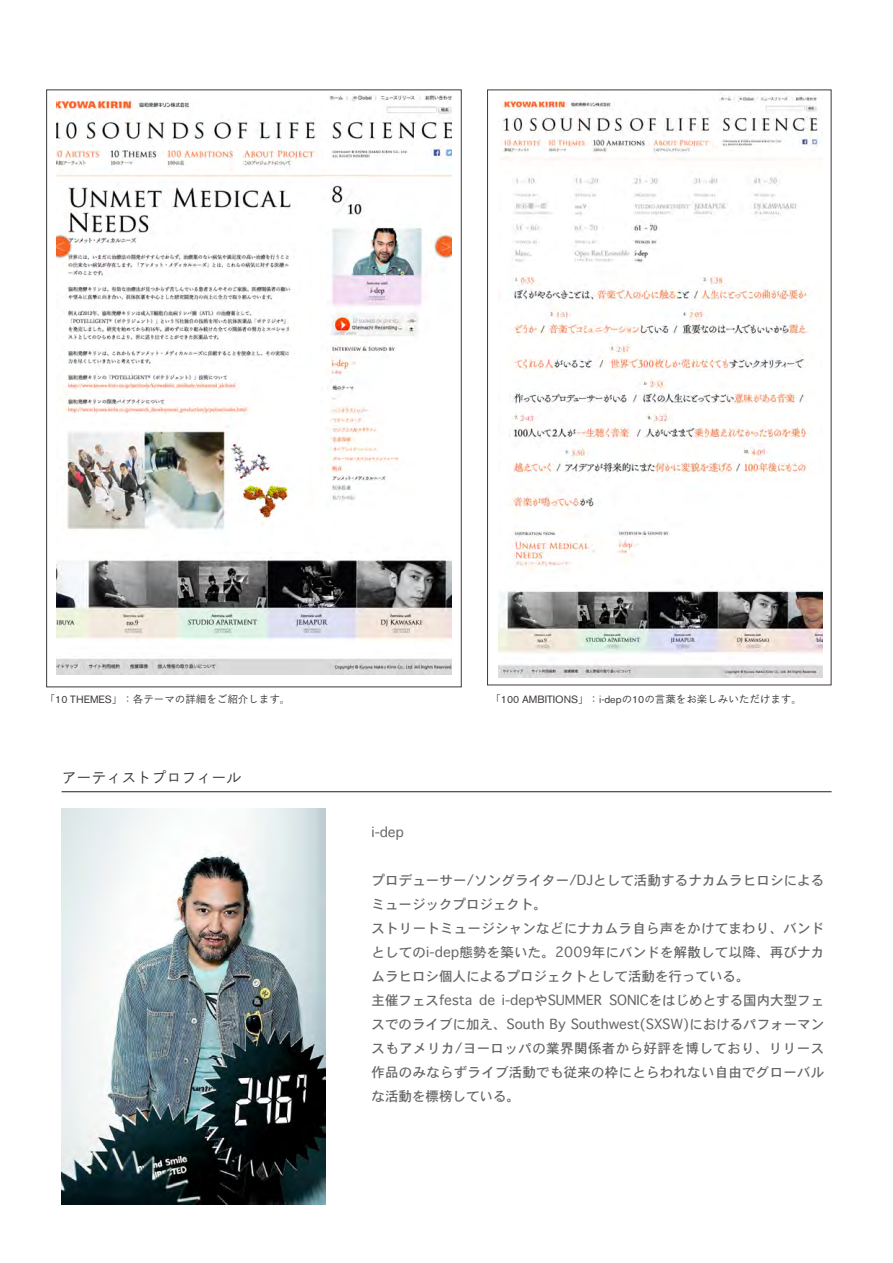
<style>
.page{position:relative;width:893px;height:1263px;background:#fff}
.page>*{position:absolute;margin:0;border:0;box-sizing:border-box;transform-origin:0 0}
.t1{font:500 15px "Ro Goth Sink Std";color:#3e3a39}
.t2{font:13.5px/24px "Osaka";letter-spacing:.01em;color:#666}
.t3{font:500 10.5px "Ro Goth Sink Std";color:#3e3a39}
.s1{font-family:"artlessgrotesk";font-weight:400}
</style>
<div class="page">
<img style="left:499px;top:93px;width:323px;height:585px">
<img style="left:56px;top:94px;width:395px;height:580px">
<hr style="left:62px;top:791px;width:770px;height:1px;background:#3e3a39">
<img style="left:62px;top:809px;width:263px;height:395px">
<p class="t3" style="left:45px;top:692px;width:247px">「<span class="s1">10 THEMES</span>」：各テーマの詳細をご紹介します。</p>
<p class="t3" style="left:490px;top:692px;width:313px">「<span class="s1">100 AMBITIONS</span>」：<span class="s1">i-dep</span>の<span class="s1">10</span>の言葉をお楽しみいただけます。</p>
<p class="t1" style="left:61px;top:767px;width:181px">アーティストプロフィール</p>
<p class="t2" style="left:372px;top:820px;width:34px">i-dep</p>
<p class="t2" style="left:372px;top:868px;width:454px">プロデューサー/ソングライター/DJとして活動するナカムラヒロシによるミュージックプロジェクト。<br>ストリートミュージシャンなどにナカムラ自ら声をかけてまわり、バンドとしてのi-dep態勢を築いた。2009年にバンドを解散して以降、再びナカムラヒロシ個人によるプロジェクトとして活動を行っている。<br>主催フェスfesta de i-depやSUMMER SONICをはじめとする国内大型フェスでのライブに加え、South By Southwest(SXSW)におけるパフォーマンスもアメリカ/ヨーロッパの業界関係者から好評を博しており、リリース作品のみならずライブ活動でも従来の枠にとらわれない自由でグローバルな活動を標榜している。</p>
</div>
